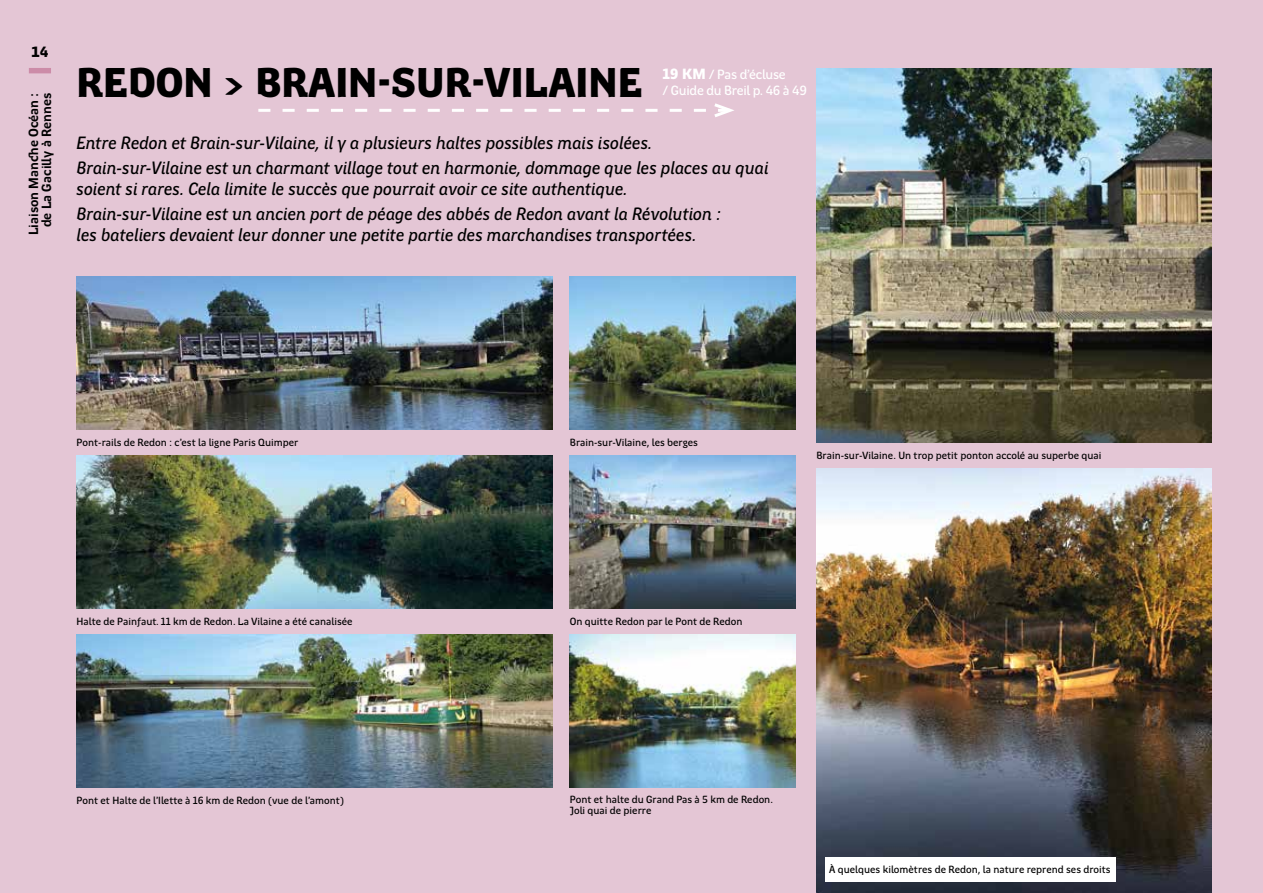
<style>
.page{position:relative;width:1263px;height:893px;background:#e4c6d5}
.page>*{position:absolute;margin:0;border:0;box-sizing:border-box;transform-origin:0 0}
.t1{font:900 42px "Region Bretagne New";color:#000}
.t2{font:italic 500 18px/25.2px "Region Bretagne New";letter-spacing:-.005em;color:#000}
.t3{font:900 15px "Region Bretagne New";color:#000}
.t4{font:700 13.5px/12.8px "Region Bretagne New";color:#000;text-align:center}
.t5{font:500 13.5px/16.2px "Region Bretagne New";letter-spacing:-.02em;color:#fff}
.t6{font:500 10.5px/11.2px "Region Bretagne New";color:#000}
.s1{font-weight:900;font-size:15px}
</style>
<div class="page">
<img style="left:816px;top:68px;width:396px;height:375px">
<img style="left:816px;top:468px;width:396px;height:425px">
<img style="left:570px;top:276px;width:225px;height:154px">
<img style="left:570px;top:634px;width:225px;height:154px">
<img style="left:77px;top:276px;width:476px;height:154px">
<img style="left:77px;top:455px;width:476px;height:154px">
<img style="left:570px;top:455px;width:225px;height:154px">
<img style="left:77px;top:634px;width:476px;height:154px">
<div style="left:29px;top:68px;width:22px;height:5px;background:#cc8ca8"></div>
<svg style="left:258px;top:103px;width:476px;height:14px"></svg>
<div style="left:825px;top:857px;width:290px;height:25px;background:#fff"></div>
<p class="t3" style="left:31px;top:44px;width:19px">14</p>
<p class="t4" style="left:28px;top:235px;width:144px;rotate:-90deg">Liaison Manche Océan : de La Gacilly à Rennes</p>
<h1 class="t1" style="left:77px;top:60px;width:567px">REDON &gt; BRAIN-SUR-VILAINE</h1>
<p class="t2" style="left:77px;top:130px;width:694px">Entre Redon et Brain-sur-Vilaine, il y a plusieurs haltes possibles mais isolées.<br>Brain-sur-Vilaine est un charmant village tout en harmonie, dommage que les places au quai</p>
<p class="t2" style="left:77px;top:177px;width:646px">soient si rares. Cela limite le succès que pourrait avoir ce site authentique.<br>Brain-sur-Vilaine est un ancien port de péage des abbés de Redon avant la Révolution :</p>
<p class="t2" style="left:77px;top:223px;width:621px">les bateliers devaient leur donner une petite partie des marchandises transportées.</p>
<p class="t5" style="left:662px;top:67px;width:146px"><span class="s1">19 KM</span> / Pas d’écluse<br>/ Guide du Breil p. 46 à 49</p>
<p class="t6" style="left:77px;top:437px;width:223px">Pont-rails de Redon : c’est la ligne Paris Quimper</p>
<p class="t6" style="left:570px;top:437px;width:130px">Brain-sur-Vilaine, les berges</p>
<p class="t6" style="left:77px;top:616px;width:278px">Halte de Painfaut. 11 km de Redon. La Vilaine a été canalisée</p>
<p class="t6" style="left:570px;top:616px;width:174px">On quitte Redon par le Pont de Redon</p>
<p class="t6" style="left:816px;top:450px;width:286px">Brain-sur-Vilaine. Un trop petit ponton accolé au superbe quai</p>
<p class="t6" style="left:77px;top:794px;width:269px">Pont et Halte de l’Ilette à 16 km de Redon (vue de l’amont)</p>
<p class="t6" style="left:570px;top:794px;width:205px">Pont et halte du Grand Pas à 5 km de Redon.<br>Joli quai de pierre</p>
<p class="t6" style="left:829px;top:864px;width:283px">À quelques kilomètres de Redon, la nature reprend ses droits</p>
</div>
